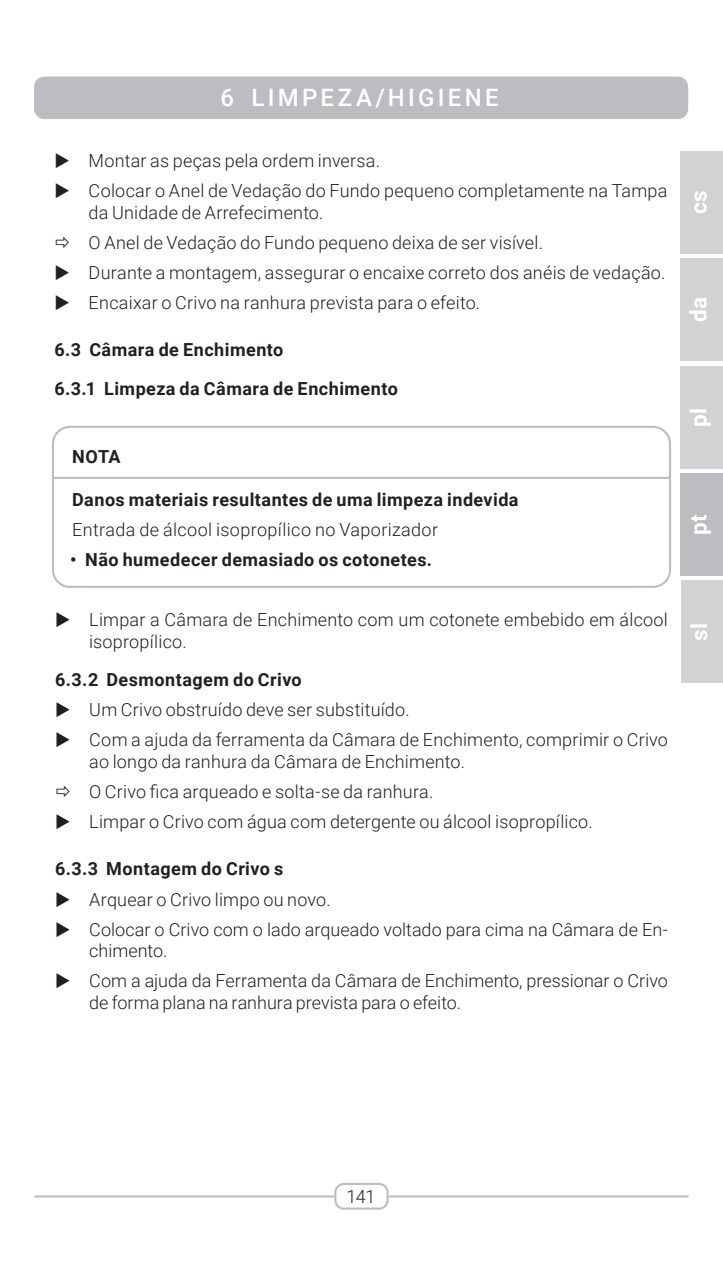
<style>
.page{position:relative;width:723px;height:1276px;background:#fff}
.page>*{position:absolute;margin:0;border:0;box-sizing:border-box;transform-origin:0 0}
.Ziel_Kapitel{font:500 24px "Roboto";letter-spacing:.135em;color:#fff}
.t1{font:700 22.5px "Roboto";letter-spacing:.02em;color:#fff}
.Zwischenüberschrift{font:300 18px/21.6px "Roboto";letter-spacing:.01em;color:#231f20}
.Ziel_Zwischenübersch{font:700 18px "Roboto";letter-spacing:.025em;color:#231f20}
.Zwischenüberschrift-2{font:700 18px "Roboto";letter-spacing:.025em;color:#231f20}
</style>
<div class="page">
<div style="left:334px;top:1182px;width:55px;height:27px;border:2px solid #bcbdc0;border-radius:9px"></div>
<hr style="left:34px;top:1195px;width:300px;height:2px;background:#bcbdc0">
<hr style="left:389px;top:1195px;width:299px;height:2px;background:#bcbdc0">
<div style="left:34px;top:77px;width:654px;height:42px;background:#bcbdc0;border-radius:10px"></div>
<div style="left:52px;top:426px;width:619px;height:162px;border:2px solid #bcbdc0;border-radius:17px"></div>
<hr style="left:52px;top:477px;width:618px;height:2px;background:#bcbdc0">
<div style="left:680px;top:151px;width:43px;height:102px;background:#d1d2d4"></div>
<div style="left:680px;top:259px;width:43px;height:102px;background:#d1d2d4"></div>
<div style="left:680px;top:366px;width:43px;height:102px;background:#d1d2d4"></div>
<div style="left:680px;top:473px;width:43px;height:102px;background:#bcbdc0"></div>
<div style="left:681px;top:581px;width:42px;height:102px;background:#d1d2d4"></div>
<p class="Ziel_Kapitel" style="left:220px;top:81px;width:280px">6 LIMPEZA/HIGIENE</p>
<p class="Zwischenüberschrift" style="left:89px;top:149px;width:293px">Montar as peças pela ordem inversa.</p>
<p class="Zwischenüberschrift" style="left:89px;top:179px;width:580px">Colocar o Anel de Vedação do Fundo pequeno completamente na Tampa da Unidade de Arrefecimento.</p>
<p class="Zwischenüberschrift" style="left:89px;top:231px;width:456px">O Anel de Vedação do Fundo pequeno deixa de ser visível.</p>
<p class="Zwischenüberschrift" style="left:89px;top:261px;width:578px">Durante a montagem, assegurar o encaixe correto dos anéis de vedação.</p>
<p class="Zwischenüberschrift" style="left:89px;top:291px;width:393px">Encaixar o Crivo na ranhura prevista para o efeito.</p>
<p class="Ziel_Zwischenübersch" style="left:55px;top:337px;width:230px">6.3 Câmara de Enchimento</p>
<p class="Ziel_Zwischenübersch" style="left:55px;top:376px;width:345px">6.3.1 Limpeza da Câmara de Enchimento</p>
<p class="Zwischenüberschrift-2" style="left:72px;top:444px;width:50px">NOTA</p>
<p class="Zwischenüberschrift-2" style="left:72px;top:487px;width:448px">Danos materiais resultantes de uma limpeza indevida</p>
<p class="Zwischenüberschrift" style="left:72px;top:518px;width:367px">Entrada de álcool isopropílico no Vaporizador</p>
<p class="Zwischenüberschrift-2" style="left:70px;top:547px;width:363px">• Não humedecer demasiado os cotonetes.</p>
<p class="Zwischenüberschrift" style="left:89px;top:608px;width:580px">Limpar a Câmara de Enchimento com um cotonete embebido em álcool isopropílico.</p>
<p class="Ziel_Zwischenübersch" style="left:55px;top:667px;width:248px">6.3.2 Desmontagem do Crivo</p>
<p class="Zwischenüberschrift" style="left:89px;top:698px;width:322px">Um Crivo obstruído deve ser substituído.</p>
<p class="Zwischenüberschrift" style="left:89px;top:728px;width:580px">Com a ajuda da ferramenta da Câmara de Enchimento, comprimir o Crivo ao longo da ranhura da Câmara de Enchimento.</p>
<p class="Zwischenüberschrift" style="left:89px;top:780px;width:346px">O Crivo fica arqueado e solta-se da ranhura.</p>
<p class="Zwischenüberschrift" style="left:89px;top:810px;width:505px">Limpar o Crivo com água com detergente ou álcool isopropílico.</p>
<p class="Ziel_Zwischenübersch" style="left:55px;top:856px;width:230px">6.3.3 Montagem do Crivo s</p>
<p class="Zwischenüberschrift" style="left:89px;top:887px;width:243px">Arquear o Crivo limpo ou novo.</p>
<p class="Zwischenüberschrift" style="left:89px;top:917px;width:580px">Colocar o Crivo com o lado arqueado voltado para cima na Câmara de En&shy;chimento.</p>
<p class="Zwischenüberschrift" style="left:89px;top:969px;width:580px">Com a ajuda da Ferramenta da Câmara de Enchimento, pressionar o Crivo de forma plana na ranhura prevista para o efeito.</p>
<p class="t1" style="left:683px;top:214px;width:25px;rotate:-90deg">cs</p>
<p class="t1" style="left:683px;top:322px;width:27px;rotate:-90deg">da</p>
<p class="t1" style="left:683px;top:427px;width:21px;rotate:-90deg">pl</p>
<p class="t1" style="left:683px;top:535px;width:22px;rotate:-90deg">pt</p>
<p class="t1" style="left:683px;top:641px;width:19px;rotate:-90deg">sl</p>
<p class="Zwischenüberschrift" style="left:346px;top:1185px;width:31px">141</p>
</div>
